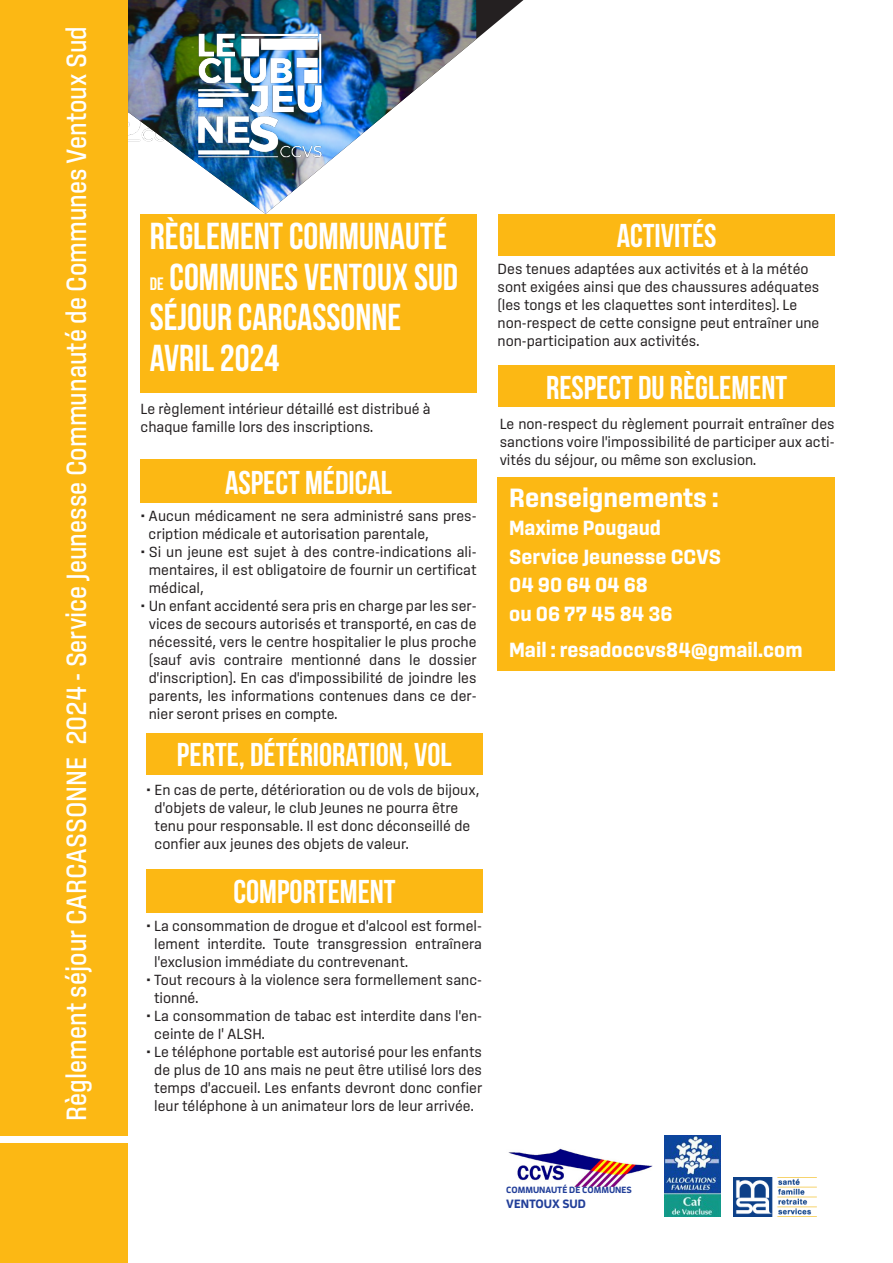
<style>
.page{position:relative;width:893px;height:1263px;background:#fff}
.page>*{position:absolute;margin:0;border:0;box-sizing:border-box;transform-origin:0 0}
.t1{font:700 37.5px "Bebas Neue";color:#fff}
.t2{font:700 33px "Bebas Neue";color:#fff}
.t3{font:500 28.5px "Sinter";color:#fff;scale:.88 1}
.t4{font:700 27px "Sinter";color:#fff}
.t5{font:700 21px/28.5px "Sinter";color:#fff}
.t6{font:15px/18px "Sinter";color:#231f20}
.t7{font:700 12px "Enzo OT";color:#223f99}
.t8{font:700 9px "Enzo OT";color:#223f99}
.s1{font-size:18px}
</style>
<div class="page">
<div style="left:497px;top:478px;width:338px;height:193px;background:#fcb814"></div>
<svg style="left:476px;top:0;width:47px;height:40px"></svg>
<img style="left:128px;top:0;width:348px;height:214px">
<img style="left:192px;top:29px;width:135px;height:134px">
<div style="left:0;top:0;width:128px;height:1136px;background:#fcb814"></div>
<div style="left:0;top:1143px;width:128px;height:119px;background:#fcb814"></div>
<div style="left:146px;top:733px;width:336px;height:41px;background:#fcb814"></div>
<div style="left:141px;top:459px;width:336px;height:44px;background:#fcb814"></div>
<div style="left:147px;top:869px;width:336px;height:44px;background:#fcb814"></div>
<div style="left:499px;top:214px;width:336px;height:41px;background:#fcb814"></div>
<div style="left:499px;top:365px;width:336px;height:42px;background:#fcb814"></div>
<div style="left:141px;top:214px;width:336px;height:179px;background:#fcb814"></div>
<img style="left:665px;top:1135px;width:56px;height:82px">
<img style="left:733px;top:1177px;width:84px;height:40px">
<img style="left:508px;top:1148px;width:144px;height:38px">
<p class="t3" style="left:60px;top:1121px;width:1245px;rotate:-90deg">Règlement séjour CARCASSONNE 2024 - Service Jeunesse Communauté de Communes Ventoux Sud</p>
<p class="t1" style="left:150px;top:216px;width:299px">RÈGLEMENT COMMUNAUTÉ</p>
<p class="t1" style="left:150px;top:256px;width:310px"><span class="s1">DE</span> COMMUNES VENTOUX SUD</p>
<p class="t1" style="left:150px;top:297px;width:253px">SÉJOUR CARCASSONNE</p>
<p class="t1" style="left:150px;top:337px;width:131px">AVRIL 2024</p>
<p class="t6" style="left:141px;top:400px;width:292px">Le règlement intérieur détaillé est distribué à chaque famille lors des inscriptions.</p>
<p class="t2" style="left:225px;top:464px;width:169px">ASPECT MÉDICAL</p>
<p class="t6" style="left:149px;top:507px;width:329px;text-indent:-8px">• Aucun médicament ne sera administré sans pres&shy;cription médicale et autorisation parentale,</p>
<p class="t6" style="left:149px;top:543px;width:329px;text-align:justify;text-indent:-8px">• Si un jeune est sujet à des contre-indications ali&shy;mentaires, il est obligatoire de fournir un certificat médical,</p>
<p class="t6" style="left:149px;top:597px;width:330px;text-align:justify;text-indent:-8px">• Un enfant accidenté sera pris en charge par les ser&shy;vices de secours autorisés et transporté, en cas de nécessité, vers le centre hospitalier le plus proche (sauf avis contraire mentionné dans le dossier d'inscription). En cas d'impossibilité de joindre les parents, les informations contenues dans ce der&shy;nier seront prises en compte.</p>
<p class="t2" style="left:177px;top:736px;width:276px">PERTE, DÉTÉRIORATION, VOL</p>
<p class="t6" style="left:155px;top:781px;width:326px;text-indent:-8px">• En cas de perte, détérioration ou de vols de bijoux, d'objets de valeur, le club Jeunes ne pourra être tenu pour responsable. Il est donc déconseillé de confier aux jeunes des objets de valeur.</p>
<p class="t2" style="left:233px;top:874px;width:164px">COMPORTEMENT</p>
<p class="t6" style="left:154px;top:916px;width:329px;text-align:justify;text-indent:-8px">• La consommation de drogue et d'alcool est formel&shy;lement interdite. Toute transgression entraînera l'exclusion immédiate du contrevenant.</p>
<p class="t6" style="left:154px;top:970px;width:330px;text-indent:-8px">• Tout recours à la violence sera formellement sanc&shy;tionné.</p>
<p class="t6" style="left:154px;top:1006px;width:329px;text-indent:-8px">• La consommation de tabac est interdite dans l'en&shy;ceinte de I' ALSH.</p>
<p class="t6" style="left:146px;top:1042px;width:338px;text-align:center">• Le téléphone portable est autorisé pour les enfants de plus de 10 ans mais ne peut être utilisé lors des temps d'accueil. Les enfants devront donc confier leur téléphone à un animateur lors de leur arrivée.</p>
<p class="t2" style="left:617px;top:217px;width:101px">ACTIVITÉS</p>
<p class="t6" style="left:497px;top:260px;width:323px">Des tenues adaptées aux activités et à la météo sont exigées ainsi que des chaussures adéquates (les tongs et les claquettes sont interdites). Le non-respect de cette consigne peut entraîner une non-participation aux activités.</p>
<p class="t2" style="left:546px;top:369px;width:243px">RESPECT DU RÈGLEMENT</p>
<p class="t6" style="left:500px;top:414px;width:336px;text-align:justify">Le non-respect du règlement pourrait entraîner des sanctions voire l'impossibilité de participer aux acti&shy;vités du séjour, ou même son exclusion.</p>
<p class="t4" style="left:509px;top:482px;width:211px">Renseignements :</p>
<p class="t5" style="left:509px;top:513px;width:214px">Maxime Pougaud<br>Service Jeunesse CCVS</p>
<p class="t5" style="left:509px;top:570px;width:140px">04 90 64 04 68</p>
<p class="t5" style="left:509px;top:599px;width:165px">ou 06 77 45 84 36</p>
<p class="t5" style="left:509px;top:635px;width:295px">Mail : resadoccvs84@gmail.com</p>
<p class="t8" style="left:506px;top:1184px;width:127px">COMMUNAUTÉ DE COMMUNES</p>
<p class="t7" style="left:506px;top:1196px;width:81px">VENTOUX SUD</p>
</div>
